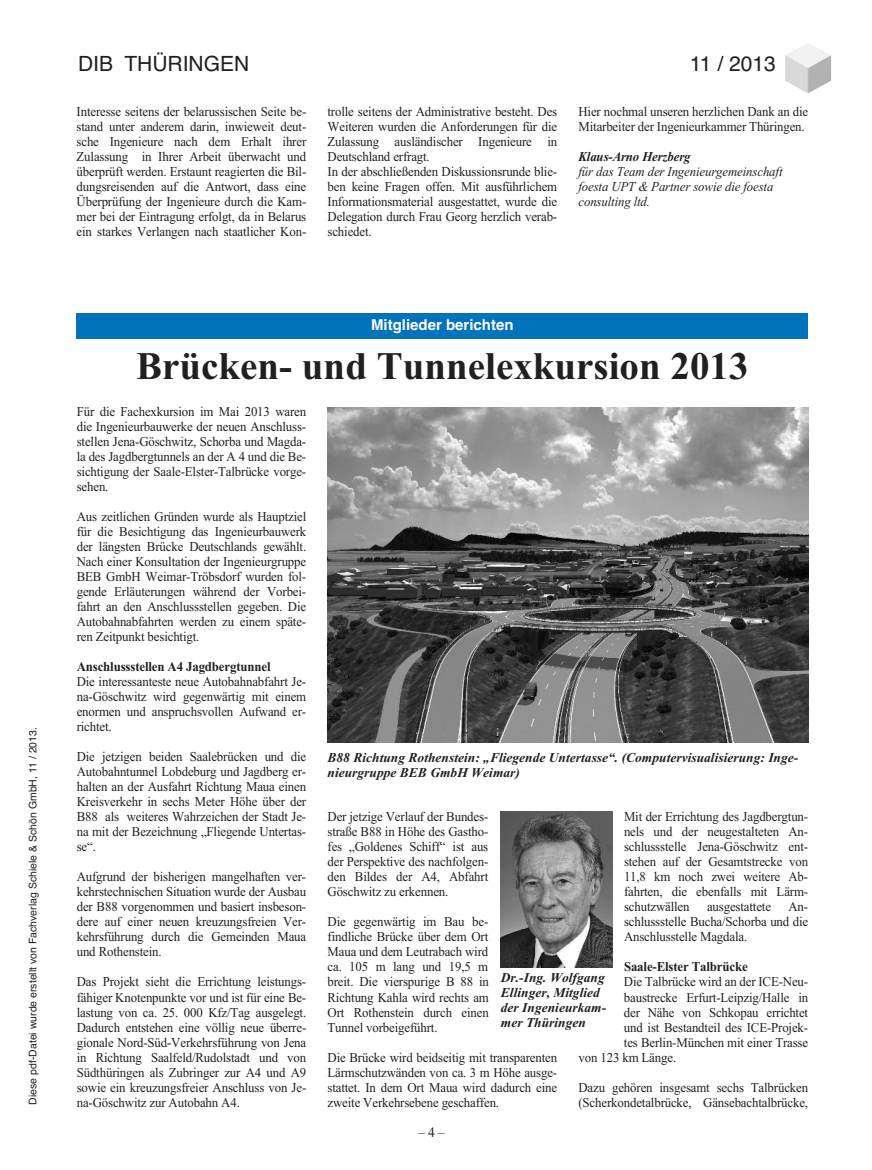
<style>
.page{position:relative;width:872px;height:1170px;background:#fff}
.page>*{position:absolute;margin:0;border:0;box-sizing:border-box;transform-origin:0 0}
.t1{font:700 39px "Times New Roman";color:#231f20}
.t2{font:21px "Helvetica";color:#231f20}
.t3{font:700 15px "Helvetica";color:#fff}
.t4{font:13.5px/15px "Times New Roman";letter-spacing:-.01em;color:#231f20;text-align:justify;scale:.95 1}
.t5{font:italic 700 13.5px/15px "Times New Roman";color:#231f20}
.t6{font:italic 13.5px/15px "Times New Roman";letter-spacing:-.01em;color:#231f20;scale:.95 1}
.t7{font:700 13.5px "Times New Roman";letter-spacing:-.01em;color:#231f20;scale:.95 1}
.t8{font:italic 700 13.5px "Times New Roman";color:#231f20;scale:.95 1}
.t9{font:10.5px "Helvetica";color:#231f20}
</style>
<div class="page">
<hr style="left:76px;top:63px;width:224px;height:1px;background:#00aeef">
<img style="left:785px;top:43px;width:46px;height:50px">
<div style="left:77px;top:54px;width:700px;height:31px;background:#fff"></div>
<div style="left:77px;top:313px;width:731px;height:25px;background:#0073bc"></div>
<img style="left:327px;top:407px;width:481px;height:336px">
<img style="left:500px;top:811px;width:112px;height:156px">
<p class="t9" style="left:27px;top:1104px;width:379px;rotate:-90deg">Diese pdf-Datei wurde erstellt von Fachverlag Schiele &amp; Schön GmbH, 11 / 2013.</p>
<h2 class="t2" style="left:78px;top:52px;width:173px">DIB THÜRINGEN</h2>
<h2 class="t2" style="left:690px;top:52px;width:88px">11 / 2013</h2>
<p class="t4" style="left:77px;top:104px;width:243px">Interesse seitens der belarussischen Seite be&shy;stand unter anderem darin, inwieweit deut&shy;sche Ingenieure nach dem Erhalt ihrer Zulassung in Ihrer Arbeit überwacht und überprüft werden. Erstaunt reagierten die Bil&shy;dungsreisenden auf die Antwort, dass eine Überprüfung der Ingenieure durch die Kam&shy;mer bei der Eintragung erfolgt, da in Belarus ein starkes Verlangen nach staatlicher Kon-</p>
<p class="t4" style="left:327px;top:104px;width:243px;text-align:left">trolle seitens der Administrative besteht. Des Weiteren wurden die Anforderungen für die Zulassung ausländischer Ingenieure in Deutschland erfragt.<br>In der abschließenden Diskussionsrunde blie&shy;ben keine Fragen offen. Mit ausführlichem Informationsmaterial ausgestattet, wurde die Delegation durch Frau Georg herzlich verab&shy;schiedet.</p>
<p class="t4" style="left:578px;top:104px;width:243px">Hier nochmal unseren herzlichen Dank an die<br>Mitarbeiter der Ingenieurkammer Thüringen.</p>
<p class="t8" style="left:578px;top:148px;width:119px">Klaus-Arno Herzberg</p>
<p class="t6" style="left:578px;top:164px;width:216px">für das Team der Ingenieurgemeinschaft foesta UPT &amp; Partner sowie die foesta consulting ltd.</p>
<p class="t3" style="left:371px;top:316px;width:144px">Mitglieder berichten</p>
<h1 class="t1" style="left:136px;top:342px;width:614px">Brücken- und Tunnelexkursion 2013</h1>
<p class="t4" style="left:77px;top:404px;width:243px">Für die Fachexkursion im Mai 2013 waren die Ingenieurbauwerke der neuen Anschluss&shy;stellen Jena-Göschwitz, Schorba und Magda&shy;la des Jagdbergtunnels an der A 4 und die Be&shy;sichtigung der Saale-Elster-Talbrücke vorge&shy;sehen.</p>
<p class="t4" style="left:77px;top:509px;width:243px">Aus zeitlichen Gründen wurde als Hauptziel für die Besichtigung das Ingenieurbauwerk der längsten Brücke Deutschlands gewählt.<br>Nach einer Konsultation der Ingenieurgruppe BEB GmbH Weimar-Tröbsdorf wurden fol&shy;gende Erläuterungen während der Vorbei&shy;fahrt an den Anschlussstellen gegeben. Die Autobahnabfahrten werden zu einem späte&shy;ren Zeitpunkt besichtigt.</p>
<p class="t7" style="left:77px;top:658px;width:206px">Anschlussstellen A4 Jagdbergtunnel</p>
<p class="t4" style="left:77px;top:674px;width:243px">Die interessanteste neue Autobahnabfahrt Je&shy;na-Göschwitz wird gegenwärtig mit einem enormen und anspruchsvollen Aufwand er&shy;richtet.</p>
<p class="t4" style="left:77px;top:749px;width:243px">Die jetzigen beiden Saalebrücken und die Autobahntunnel Lobdeburg und Jagdberg er&shy;halten an der Ausfahrt Richtung Maua einen Kreisverkehr in sechs Meter Höhe über der B88 als weiteres Wahrzeichen der Stadt Je&shy;na mit der Bezeichnung „Fliegende Untertas&shy;se“.</p>
<p class="t4" style="left:77px;top:869px;width:243px">Aufgrund der bisherigen mangelhaften ver&shy;kehrstechnischen Situation wurde der Ausbau der B88 vorgenommen und basiert insbeson&shy;dere auf einer neuen kreuzungsfreien Ver&shy;kehrsführung durch die Gemeinden Maua und Rothenstein.</p>
<p class="t4" style="left:77px;top:974px;width:243px">Das Projekt sieht die Errichtung leistungs&shy;fähiger Knotenpunkte vor und ist für eine Be&shy;lastung von ca. 25. 000 Kfz/Tag ausgelegt.<br>Dadurch entstehen eine völlig neue überre&shy;gionale Nord-Süd-Verkehrsführung von Jena in Richtung Saalfeld/Rudolstadt und von Südthüringen als Zubringer zur A4 und A9 sowie ein kreuzungsfreier Anschluss von Je&shy;na-Göschwitz zur Autobahn A4.</p>
<p class="t5" style="left:327px;top:749px;width:472px">B88 Richtung Rothenstein: „Fliegende Untertasse“. (Computervisualisierung: Inge&shy;nieurgruppe BEB GmbH Weimar)</p>
<p class="t4" style="left:327px;top:809px;width:171px">Der jetzige Verlauf der Bundes&shy;straße B88 in Höhe des Gastho&shy;fes „Goldenes Schiff“ ist aus der Perspektive des nachfolgen&shy;den Bildes der A4, Abfahrt Göschwitz zu erkennen.</p>
<p class="t4" style="left:327px;top:914px;width:171px">Die gegenwärtig im Bau be&shy;findliche Brücke über dem Ort Maua und dem Leutrabach wird ca. 105 m lang und 19,5 m breit. Die vierspurige B 88 in Richtung Kahla wird rechts am Ort Rothenstein durch einen Tunnel vorbeigeführt.</p>
<p class="t4" style="left:327px;top:1049px;width:243px">Die Brücke wird beidseitig mit transparenten Lärmschutzwänden von ca. 3 m Höhe ausge&shy;stattet. In dem Ort Maua wird dadurch eine zweite Verkehrsebene geschaffen.</p>
<p class="t4" style="left:624px;top:809px;width:195px">Mit der Errichtung des Jagdbergtun&shy;nels und der neugestalteten An&shy;schlussstelle Jena-Göschwitz ent&shy;stehen auf der Gesamtstrecke von 11,8 km noch zwei weitere Ab&shy;fahrten, die ebenfalls mit Lärm&shy;schutzwällen</p>
<p class="t4" style="left:624px;top:899px;width:195px;text-indent:164px">An&shy;schlussstelle Bucha/Schorba und die Anschlusstelle Magdala.</p>
<p class="t7" style="left:624px;top:958px;width:132px">Saale-Elster Talbrücke</p>
<p class="t4" style="left:624px;top:974px;width:195px">Die Talbrücke wird an der ICE-Neu-</p>
<p class="t4" style="left:624px;top:989px;width:195px">baustrecke Erfurt-Leipzig/Halle in</p>
<p class="t4" style="left:624px;top:1004px;width:195px">der Nähe von Schkopau errichtet</p>
<p class="t4" style="left:624px;top:1019px;width:195px">und ist Bestandteil des ICE-Projek-</p>
<p class="t4" style="left:624px;top:1034px;width:195px">tes Berlin-München mit einer Trasse</p>
<p class="t4" style="left:578px;top:1049px;width:104px">von 123 km Länge.</p>
<p class="t4" style="left:578px;top:1079px;width:243px">Dazu gehören insgesamt sechs Talbrücken (Scherkondetalbrücke, Gänsebachtalbrücke,</p>
<p class="t4" style="left:707px;top:899px;width:69px">ausgestattete</p>
<p class="t5" style="left:501px;top:969px;width:107px">Dr.-Ing. Wolfgang<br>Ellinger, Mitglied der Ingenieurkam&shy;mer Thüringen</p>
</div>
